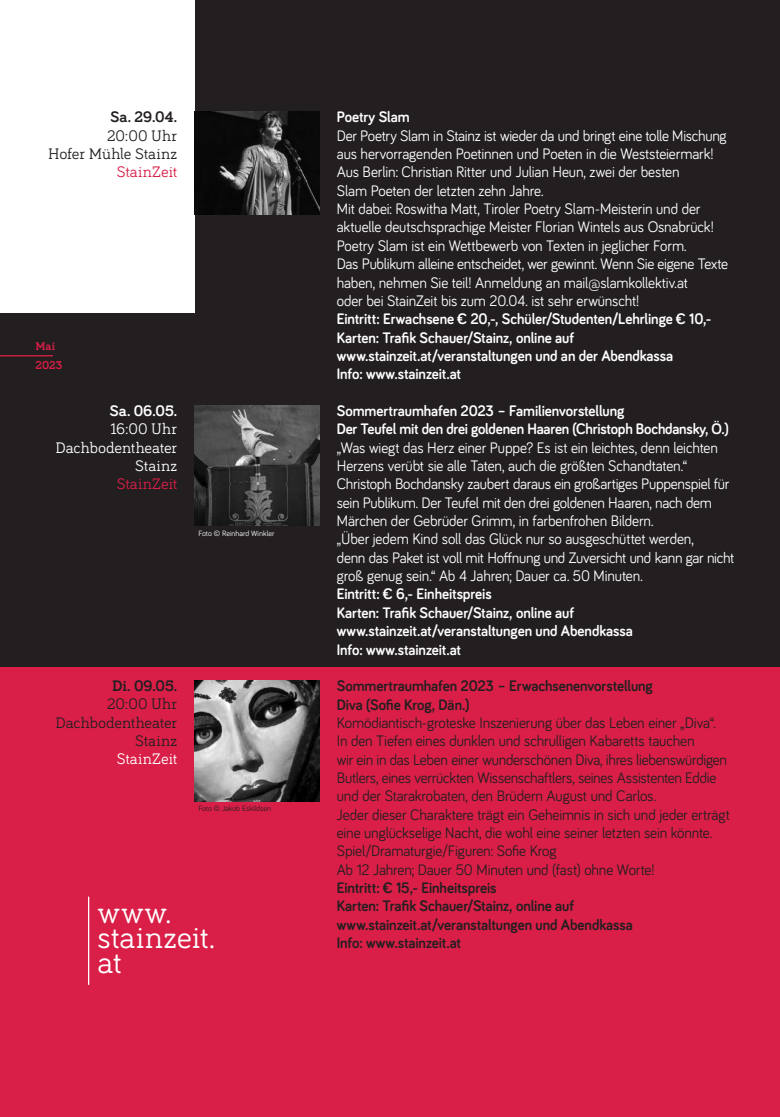
<style>
.page{position:relative;width:780px;height:1117px;background:#fff}
.page>*{position:absolute;margin:0;border:0;box-sizing:border-box;transform-origin:0 0}
.t1{font:31.38px/25.1px "Bariol Serif";color:#fff}
.t2{font:15.75px/18.4px "Bariol";letter-spacing:-.01em;color:#fff;scale:.95 1}
.t3{font:15.75px/18.4px "Bariol";letter-spacing:-.01em;color:#231f20;scale:.95 1}
.t4{font:700 15.75px/18.4px "Bariol";letter-spacing:-.005em;color:#fff;scale:.95 1}
.t5{font:700 15.75px/18.4px "Bariol";letter-spacing:-.005em;color:#231f20;scale:.95 1}
.t6{font:15.75px/18.4px "Bariol Serif";color:#231f20;text-align:right}
.t7{font:15.75px/18.4px "Bariol Serif";color:#fff;text-align:right}
.t8{font:700 15.75px "Bariol Serif";color:#231f20}
.t9{font:15.75px "Bariol Serif";color:#d91e47}
.t10{font:700 15.75px "Bariol Serif";color:#fff}
.t11{font:700 11.75px "Bariol Serif";letter-spacing:.01em;color:#d91e47}
.t12{font:7.88px "Bariol";color:#fff}
.t13{font:7.88px "Bariol";color:#231f20}
</style>
<div class="page">
<div style="left:0;top:313px;width:198px;height:354px;background:#231f20"></div>
<div style="left:195px;top:0;width:585px;height:667px;background:#231f20"></div>
<div style="left:0;top:667px;width:780px;height:449px;background:#d91e47"></div>
<hr style="left:0;top:355px;width:52px;height:1px;background:#d91e47">
<hr style="left:88px;top:896px;width:1px;height:88px;background:#fff">
<img style="left:195px;top:112px;width:124px;height:102px">
<img style="left:195px;top:405px;width:124px;height:121px">
<img style="left:195px;top:680px;width:124px;height:121px">
<p class="t8" style="left:111px;top:106px;width:68px">Sa. 29.04.</p>
<p class="t6" style="left:48px;top:125px;width:130px">20:00 Uhr<br>Hofer Mühle Stainz</p>
<p class="t9" style="left:117px;top:161px;width:62px">StainZeit</p>
<p class="t11" style="left:35px;top:338px;width:21px">Mai</p>
<p class="t11" style="left:35px;top:356px;width:28px">2023</p>
<p class="t10" style="left:110px;top:399px;width:69px">Sa. 06.05.</p>
<p class="t7" style="left:55px;top:418px;width:123px">16:00 Uhr<br>Dachbodentheater<br>Stainz</p>
<p class="t9" style="left:117px;top:473px;width:62px">StainZeit</p>
<p class="t12" style="left:198px;top:527px;width:77px">Foto © Reinhard Winkler</p>
<p class="t8" style="left:112px;top:674px;width:67px">Di. 09.05.</p>
<p class="t6" style="left:55px;top:693px;width:123px">20:00 Uhr<br>Dachbodentheater<br>Stainz</p>
<p class="t7" style="left:117px;top:748px;width:62px">StainZeit</p>
<p class="t13" style="left:198px;top:802px;width:74px">Foto © Jakob Eskildsen</p>
<h1 class="t1" style="left:97px;top:897px;width:119px">www. stainzeit. at</h1>
<p class="t4" style="left:337px;top:107px;width:78px">Poetry Slam</p>
<p class="t2" style="left:337px;top:125px;width:413px">Der Poetry Slam in Stainz ist wieder da und bringt eine tolle Mischung aus hervorragenden Poetinnen und Poeten in die Weststeiermark!<br>Aus Berlin: Christian Ritter und Julian Heun, zwei der besten<br>Slam Poeten der letzten zehn Jahre.<br>Mit dabei: Roswitha Matt, Tiroler Poetry Slam-Meisterin und der aktuelle deutschsprachige Meister Florian Wintels aus Osnabrück!<br>Poetry Slam ist ein Wettbewerb von Texten in jeglicher Form.<br>Das Publikum alleine entscheidet, wer gewinnt. Wenn Sie eigene Texte haben, nehmen Sie teil! Anmeldung an mail@slamkollektiv.at<br>oder bei StainZeit bis zum 20.04. ist sehr erwünscht!</p>
<p class="t4" style="left:337px;top:309px;width:396px">Eintritt: Erwachsene € 20,-, Schüler/Studenten/Lehrlinge € 10,- Karten: Trafik Schauer/Stainz, online auf www.stainzeit.at/veranstaltungen und an der Abendkassa<br>Info: www.stainzeit.at</p>
<p class="t4" style="left:337px;top:401px;width:414px">Sommertraumhafen 2023 – Familienvorstellung<br>Der Teufel mit den drei goldenen Haaren (Christoph Bochdansky, Ö.)</p>
<p class="t2" style="left:337px;top:437px;width:420px">„Was wiegt das Herz einer Puppe? Es ist ein leichtes, denn leichten Herzens verübt sie alle Taten, auch die größten Schandtaten.“ Christoph Bochdansky zaubert daraus ein großartiges Puppenspiel für sein Publikum. Der Teufel mit den drei goldenen Haaren, nach dem Märchen der Gebrüder Grimm, in farbenfrohen Bildern.<br>„Über jedem Kind soll das Glück nur so ausgeschüttet werden,<br>denn das Paket ist voll mit Hoffnung und Zuversicht und kann gar nicht groß genug sein.“ Ab 4 Jahren; Dauer ca. 50 Minuten.</p>
<p class="t4" style="left:337px;top:584px;width:313px">Eintritt: € 6,- Einheitspreis<br>Karten: Trafik Schauer/Stainz, online auf www.stainzeit.at/veranstaltungen und Abendkassa Info: www.stainzeit.at</p>
<p class="t5" style="left:337px;top:676px;width:334px">Sommertraumhafen 2023 – Erwachsenenvorstellung<br>Diva (Sofie Krog, Dän.)</p>
<p class="t3" style="left:337px;top:712px;width:415px">Komödiantisch-groteske Inszenierung über das Leben einer „Diva“.<br>In den Tiefen eines dunklen und schrulligen Kabaretts tauchen<br>wir ein in das Leben einer wunderschönen Diva, ihres liebenswürdigen Butlers, eines verrückten Wissenschaftlers, seines Assistenten Eddie und der Starakrobaten, den Brüdern August und Carlos.<br>Jeder dieser Charaktere trägt ein Geheimnis in sich und jeder erträgt eine unglückselige Nacht, die wohl eine seiner letzten sein könnte.<br>Spiel/Dramaturgie/Figuren: Sofie Krog<br>Ab 12 Jahren; Dauer 50 Minuten und (fast) ohne Worte!</p>
<p class="t5" style="left:337px;top:877px;width:313px">Eintritt: € 15,- Einheitspreis<br>Karten: Trafik Schauer/Stainz, online auf www.stainzeit.at/veranstaltungen und Abendkassa Info: www.stainzeit.at</p>
</div>
